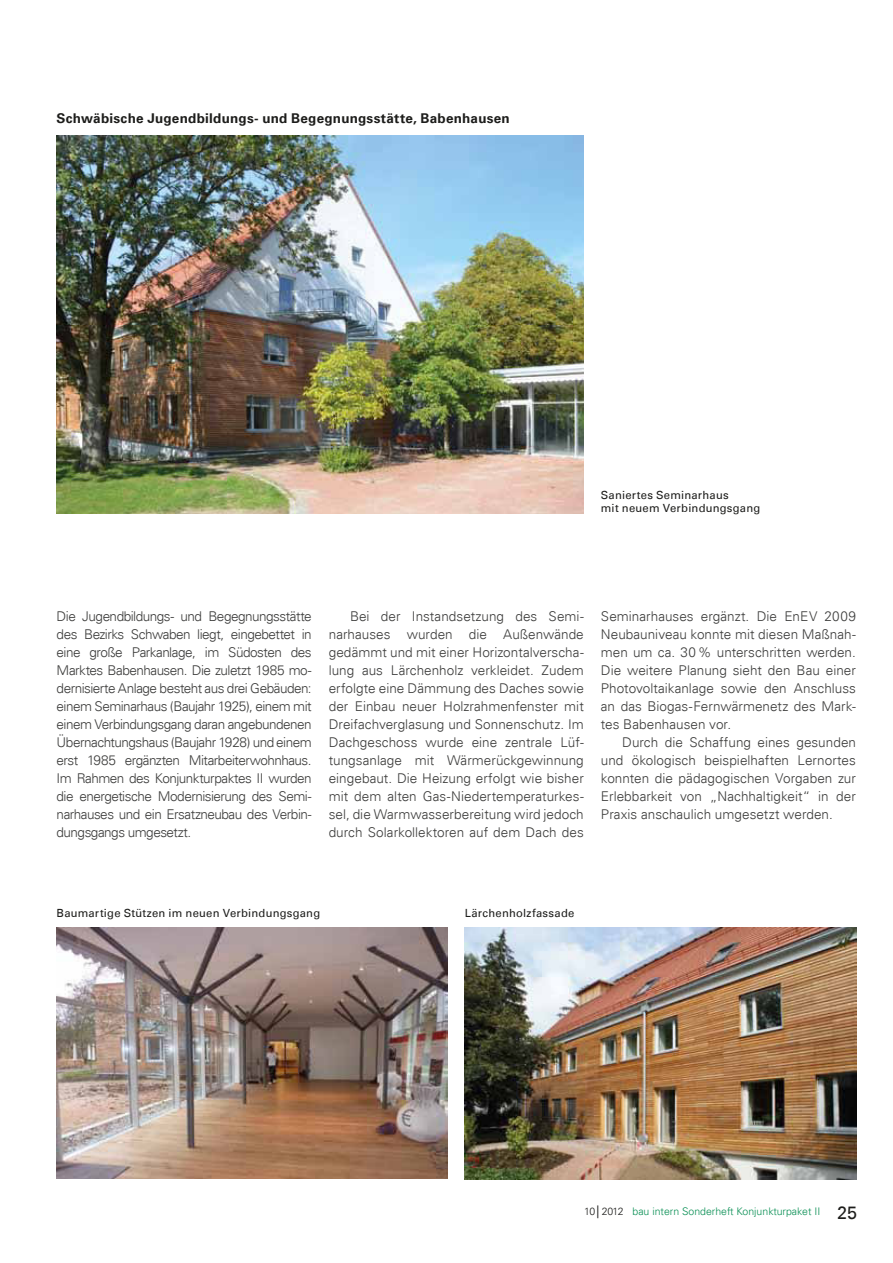
<style>
.page{position:relative;width:893px;height:1263px;background:#fff}
.page>*{position:absolute;margin:0;border:0;box-sizing:border-box;transform-origin:0 0}
.t1{font:300 13.5px/18px "Univers";color:#3c3c3b;text-align:justify}
.t2{font:700 13.5px "Univers LT";letter-spacing:.015em;color:#1d1d1b}
.t3{font:11.25px/13.5px "Univers LT";letter-spacing:.02em;color:#1d1d1b}
.t4{font:300 10.5px "Univers LT";color:#048d51}
.s1{color:#1d1d1b}
.s2{font-family:"Arial";font-weight:900;color:#1d1d1b}
.s3{font-weight:400;font-size:18px;color:#1d1d1b}
</style>
<div class="page">
<img style="left:465px;top:927px;width:391px;height:252px">
<img style="left:57px;top:927px;width:391px;height:252px">
<img style="left:57px;top:136px;width:527px;height:377px">
<p class="t2" style="left:57px;top:113px;width:455px">Schwäbische Jugendbildungs- und Begegnungsstätte, Babenhausen</p>
<p class="t3" style="left:601px;top:489px;width:161px">Saniertes Seminarhaus<br>mit neuem Verbindungsgang</p>
<p class="t1" style="left:57px;top:608px;width:257px">Die Jugendbildungs- und Begegnungsstätte des Bezirks Schwaben liegt, eingebettet in eine große Parkanlage, im Südosten des Marktes Babenhausen. Die zuletzt 1985 mo&shy;dernisierte Anlage besteht aus drei Gebäuden: einem Seminarhaus (Baujahr 1925), einem mit einem Verbindungsgang daran angebundenen Übernachtungshaus (Baujahr 1928) und einem erst 1985 ergänzten Mitarbeiterwohnhaus.<br>Im Rahmen des Konjunkturpaktes II wurden die energetische Modernisierung des Semi&shy;narhauses und ein Ersatzneubau des Verbin&shy;dungsgangs umgesetzt.</p>
<p class="t1" style="left:329px;top:608px;width:257px;text-indent:21px">Bei der Instandsetzung des Semi&shy;narhauses wurden die Außenwände gedämmt und mit einer Horizontalverscha&shy;lung aus Lärchenholz verkleidet. Zudem erfolgte eine Dämmung des Daches sowie der Einbau neuer Holzrahmenfenster mit Dreifachverglasung und Sonnenschutz. Im Dachgeschoss wurde eine zentrale Lüf&shy;tungsanlage mit Wärmerückgewinnung eingebaut. Die Heizung erfolgt wie bisher mit dem alten Gas-Niedertemperaturkes&shy;sel, die Warmwasserbereitung wird jedoch durch Solarkollektoren auf dem Dach des</p>
<p class="t1" style="left:601px;top:608px;width:257px">Seminarhauses ergänzt. Die EnEV 2009<br>Neubauniveau konnte mit diesen Maßnah&shy;men um ca. 30 % unterschritten werden.<br>Die weitere Planung sieht den Bau einer Photovoltaikanlage sowie den Anschluss an das Biogas-Fernwärmenetz des Mark&shy;tes Babenhausen vor.</p>
<p class="t1" style="left:601px;top:735px;width:257px;text-indent:21px">Durch die Schaffung eines gesunden und ökologisch beispielhaften Lernortes konnten die pädagogischen Vorgaben zur Erlebbarkeit von „Nachhaltigkeit“ in der Praxis anschaulich umgesetzt werden.</p>
<p class="t3" style="left:57px;top:908px;width:265px">Baumartige Stützen im neuen Verbindungsgang</p>
<p class="t3" style="left:465px;top:908px;width:111px">Lärchenholzfassade</p>
<p class="t4" style="left:584px;top:1207px;width:274px"><span class="s1">10</span><span class="s2">│</span><span class="s1">2012</span> bau intern Sonderheft Konjunkturpaket II <span class="s3">25</span></p>
</div>
